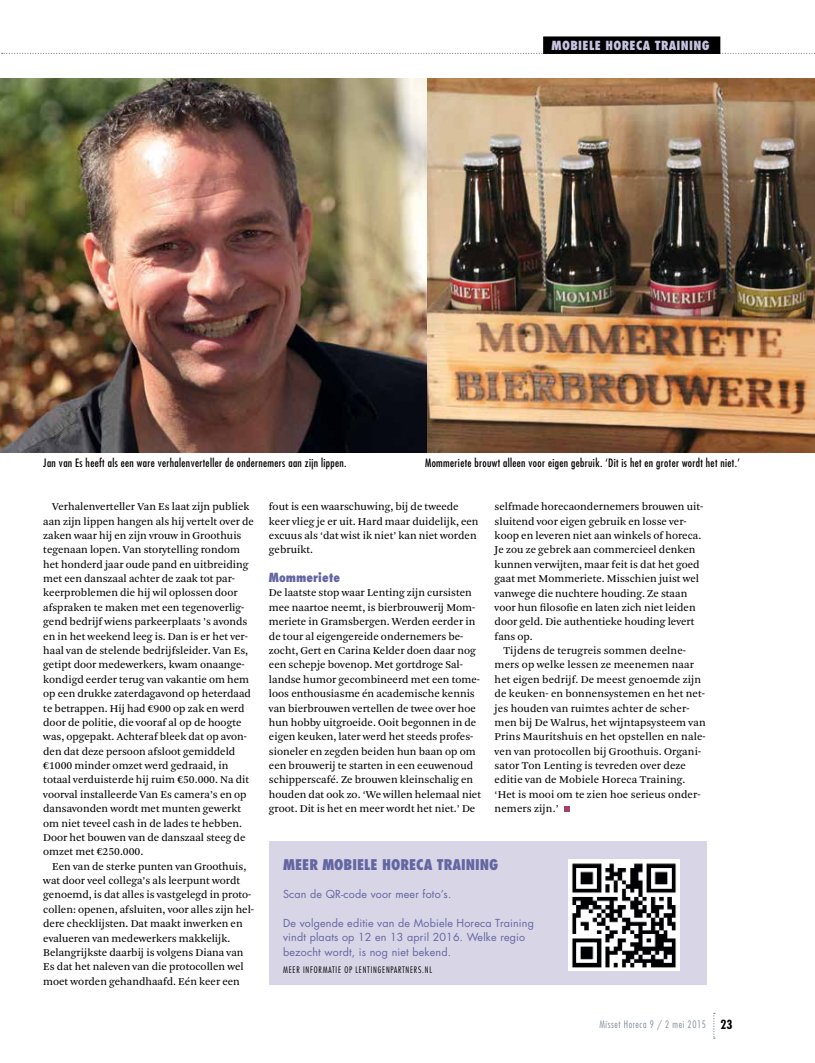
<style>
.page{position:relative;width:815px;height:1063px;background:#fff}
.page>*{position:absolute;margin:0;border:0;box-sizing:border-box;transform-origin:0 0}
.t1{font:800 condensed 14.38px "Futura Std";color:#6466a2}
.t2{font:800 condensed 12.25px "Futura Std";letter-spacing:.03em;color:#c7c4e2}
.t3{font:800 condensed 12.25px "Futura Std";color:#6466a2}
.t4{font:condensed 11.25px "Futura Std";letter-spacing:.03em;color:#000}
.t5{font:11px/14.4px "Arnhem Blond";color:#000}
.t6{font:10.75px/14.4px "Futura Std";letter-spacing:.015em;color:#6466a2}
.t7{font:300 condensed 10px "Futura Std";letter-spacing:.06em;color:#818d98}
.t8{font:300 condensed 8.75px "Futura Std";letter-spacing:.09em;color:#000}
.s1{font-weight:700;font-size:12.25px;color:#000}
</style>
<div class="page">
<svg style="left:2px;top:53px;width:813px;height:1px"></svg>
<svg style="left:713px;top:1013px;width:2px;height:26px"></svg>
<div style="left:269px;top:841px;width:437px;height:144px;background:#d7d5e6"></div>
<img style="left:0;top:79px;width:815px;height:374px">
<img style="left:568px;top:859px;width:111px;height:111px">
<svg style="left:564px;top:806px;width:6px;height:6px"></svg>
<div style="left:543px;top:36px;width:177px;height:18px;background:#000"></div>
<p class="t2" style="left:552px;top:38px;width:160px">MOBIELE HORECA TRAINING</p>
<p class="t4" style="left:43px;top:456px;width:305px">Jan van Es heeft als een ware verhalenverteller de ondernemers aan zijn lippen.</p>
<p class="t4" style="left:425px;top:456px;width:316px">Mommeriete brouwt alleen voor eigen gebruik. ‘Dit is het en groter wordt het niet.’</p>
<p class="t5" style="left:43px;top:500px;width:212px;text-indent:9px">Verhalenverteller Van Es laat zijn publiek aan zijn lippen hangen als hij vertelt over de zaken waar hij en zijn vrouw in Groothuis tegenaan lopen. Van storytelling rondom het honderd jaar oude pand en uitbreiding met een danszaal achter de zaak tot par&shy;keerproblemen die hij wil oplossen door afspraken te maken met een tegenoverlig&shy;gend bedrijf wiens parkeerplaats ’s avonds en in het weekend leeg is. Dan is er het ver&shy;haal van de stelende bedrijfsleider. Van Es, getipt door medewerkers, kwam onaange&shy;kondigd eerder terug van vakantie om hem op een drukke zaterdagavond op heterdaad te betrappen. Hij had €900 op zak en werd door de politie, die vooraf al op de hoogte was, opgepakt. Achteraf bleek dat op avon&shy;den dat deze persoon afsloot gemiddeld €1000 minder omzet werd gedraaid, in totaal verduisterde hij ruim €50.000. Na dit voorval installeerde Van Es camera’s en op dansavonden wordt met munten gewerkt om niet teveel cash in de lades te hebben.<br>Door het bouwen van de danszaal steeg de omzet met €250.000.</p>
<p class="t5" style="left:43px;top:859px;width:212px;text-indent:9px">Een van de sterke punten van Groothuis, wat door veel collega’s als leerpunt wordt genoemd, is dat alles is vastgelegd in proto&shy;collen: openen, afsluiten, voor alles zijn hel&shy;dere checklijsten. Dat maakt inwerken en evalueren van medewerkers makkelijk.<br>Belangrijkste daarbij is volgens Diana van Es dat het naleven van die protocollen wel moet worden gehandhaafd. Eén keer een</p>
<p class="t5" style="left:269px;top:500px;width:211px">fout is een waarschuwing, bij de tweede keer vlieg je er uit. Hard maar duidelijk, een excuus als ‘dat wist ik niet’ kan niet worden gebruikt.</p>
<p class="t3" style="left:269px;top:570px;width:73px">Mommeriete</p>
<p class="t5" style="left:269px;top:586px;width:214px">De laatste stop waar Lenting zijn cursisten mee naartoe neemt, is bierbrouwerij Mom&shy;meriete in Gramsbergen. Werden eerder in de tour al eigengereide ondernemers be&shy;zocht, Gert en Carina Kelder doen daar nog een schepje bovenop. Met gortdroge Sal&shy;landse humor gecombineerd met een tome&shy;loos enthousiasme én academische kennis van bierbrouwen vertellen de twee over hoe hun hobby uitgroeide. Ooit begonnen in de eigen keuken, later werd het steeds profes&shy;sioneler en zegden beiden hun baan op om een brouwerij te starten in een eeuwenoud schipperscafé. Ze brouwen kleinschalig en houden dat ook zo. ‘We willen helemaal niet groot. Dit is het en meer wordt het niet.’ De</p>
<p class="t5" style="left:495px;top:500px;width:210px">selfmade horecaondernemers brouwen uit-</p>
<p class="t5" style="left:495px;top:514px;width:194px">sluitend voor eigen gebruik en losse ver-</p>
<p class="t5" style="left:495px;top:529px;width:208px">koop en leveren niet aan winkels of horeca.</p>
<p class="t5" style="left:495px;top:543px;width:202px">Je zou ze gebrek aan commercieel denken</p>
<p class="t5" style="left:495px;top:557px;width:206px">kunnen verwijten, maar feit is dat het goed</p>
<p class="t5" style="left:495px;top:572px;width:206px">gaat met Mommeriete. Misschien juist wel</p>
<p class="t5" style="left:495px;top:586px;width:194px">vanwege die nuchtere houding. Ze staan</p>
<p class="t5" style="left:495px;top:600px;width:203px">voor hun filosofie en laten zich niet leiden</p>
<p class="t5" style="left:495px;top:615px;width:201px">door geld. Die authentieke houding levert</p>
<p class="t5" style="left:495px;top:629px;width:40px">fans op.</p>
<p class="t5" style="left:503px;top:644px;width:184px">Tijdens de terugreis sommen deelne-</p>
<p class="t5" style="left:495px;top:658px;width:201px">mers op welke lessen ze meenemen naar</p>
<p class="t5" style="left:495px;top:672px;width:208px">het eigen bedrijf. De meest genoemde zijn</p>
<p class="t5" style="left:495px;top:687px;width:212px">de keuken- en bonnensystemen en het net-</p>
<p class="t5" style="left:495px;top:701px;width:196px">jes houden van ruimtes achter de scher-</p>
<p class="t5" style="left:495px;top:715px;width:213px">men bij De Walrus, het wijntapsysteem van</p>
<p class="t5" style="left:495px;top:730px;width:212px">Prins Mauritshuis en het opstellen en nale-</p>
<p class="t5" style="left:495px;top:744px;width:208px">ven van protocollen bij Groothuis. Organi-</p>
<p class="t5" style="left:495px;top:759px;width:193px">sator Ton Lenting is tevreden over deze</p>
<p class="t5" style="left:495px;top:773px;width:192px">editie van de Mobiele Horeca Training.</p>
<p class="t5" style="left:495px;top:787px;width:207px">‘Het is mooi om te zien hoe serieus onder-</p>
<p class="t5" style="left:495px;top:802px;width:65px">nemers zijn.’</p>
<h1 class="t1" style="left:283px;top:855px;width:217px">MEER MOBIELE HORECA TRAINING</h1>
<p class="t6" style="left:283px;top:887px;width:170px">Scan de QR-code voor meer foto’s.</p>
<p class="t6" style="left:283px;top:916px;width:252px">De volgende editie van de Mobiele Horeca Training vindt plaats op 12 en 13 april 2016. Welke regio bezocht wordt, is nog niet bekend.</p>
<p class="t8" style="left:283px;top:965px;width:150px">MEER INFORMATIE OP LENTINGENPARTNERS.NL</p>
<p class="t7" style="left:599px;top:1018px;width:135px">Misset Horeca 9 / 2 mei 2015 <span class="s1">23</span></p>
</div>
